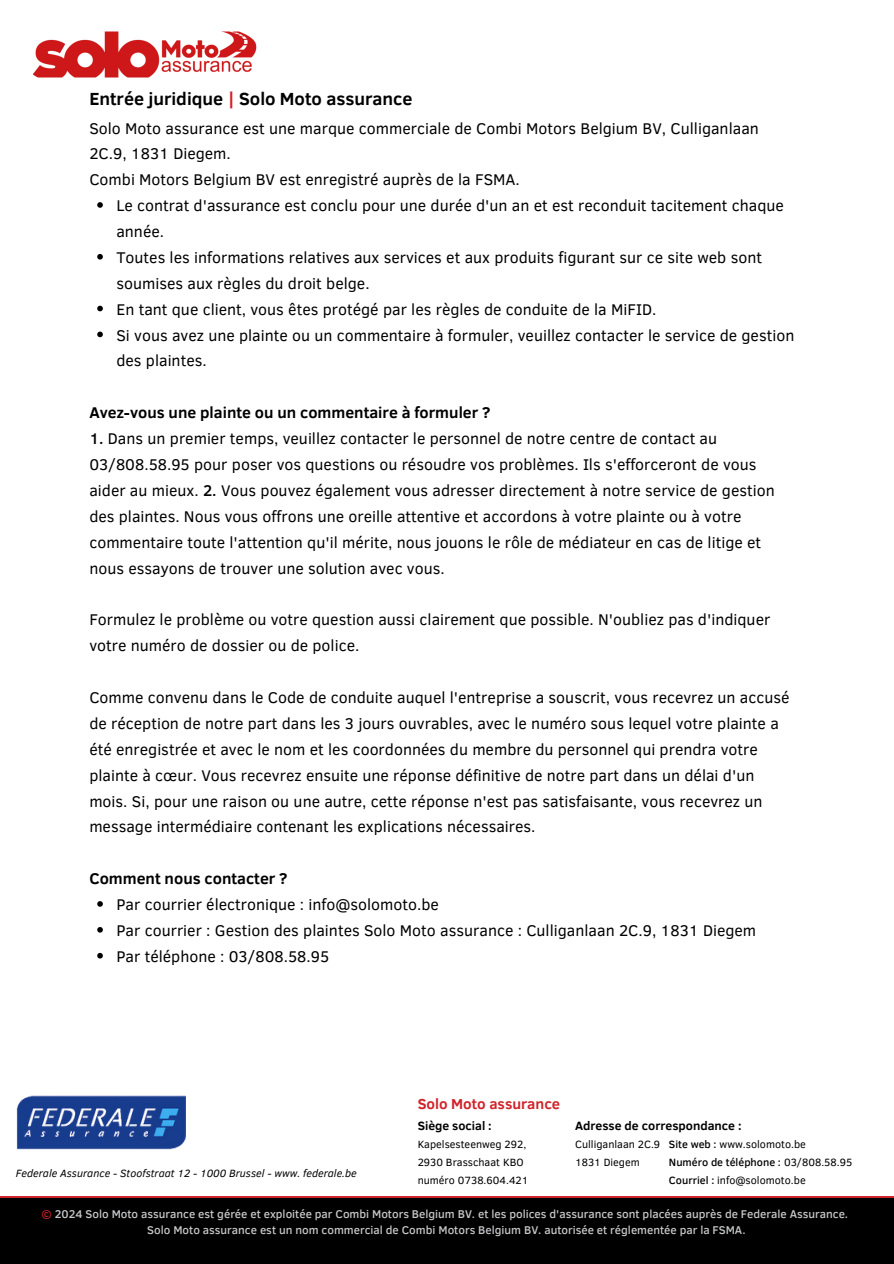
<style>
.page{position:relative;width:894px;height:1264px;background:#fff}
.page>*{position:absolute;margin:0;border:0;box-sizing:border-box;transform-origin:0 0}
.t1{font:700 18px "Clear Sans";color:#000}
.t2{font:15.9px/25.8px "Clear Sans";color:#000}
.t3{font:700 15.9px "Clear Sans";color:#000}
.t4{font:700 14.85px "Clear Sans";color:#d0232a}
.t5{font:700 12.3px "Clear Sans";color:#000}
.t6{font:500 11.55px/15.5px "Clear Sans";color:#c7c8ca;text-align:center}
.t7{font:10.8px/18px "Clear Sans";color:#000}
.t8{font:italic 10.8px "Clear Sans";color:#000}
.t9{font:500 10.8px "Clear Sans";color:#000}
.s1{color:#d0232a}
.s2{font-weight:500}
.s3{font-weight:400}
</style>
<div class="page">
<div style="left:0;top:1195px;width:893px;height:50px;background:#d0232a"></div>
<div style="left:0;top:1197px;width:893px;height:66px;background:#000"></div>
<svg style="left:97px;top:202px;width:6px;height:6px"></svg>
<svg style="left:97px;top:254px;width:6px;height:5px"></svg>
<svg style="left:97px;top:306px;width:6px;height:5px"></svg>
<svg style="left:97px;top:331px;width:6px;height:6px"></svg>
<svg style="left:97px;top:901px;width:6px;height:5px"></svg>
<svg style="left:97px;top:927px;width:6px;height:5px"></svg>
<svg style="left:97px;top:952px;width:6px;height:6px"></svg>
<img style="left:16px;top:1095px;width:170px;height:54px">
<img style="left:32px;top:31px;width:225px;height:47px">
<p class="t1" style="left:89px;top:86px;width:324px">Entrée juridique <span class="s1">|</span> Solo Moto assurance</p>
<p class="t2" style="left:89px;top:114px;width:670px">Solo Moto assurance est une marque commerciale de Combi Motors Belgium BV, Culliganlaan<br>2C.9, 1831 Diegem.<br>Combi Motors Belgium BV est enregistré auprès de la FSMA.</p>
<h2 class="t2" style="left:116px;top:192px;width:668px">Le contrat d'assurance est conclu pour une durée d'un an et est reconduit tacitement chaque année.</h2>
<p class="t2" style="left:116px;top:244px;width:647px">Toutes les informations relatives aux services et aux produits figurant sur ce site web sont soumises aux règles du droit belge.</p>
<p class="t2" style="left:116px;top:295px;width:541px">En tant que client, vous êtes protégé par les règles de conduite de la MiFID.</p>
<p class="t2" style="left:116px;top:321px;width:679px">Si vous avez une plainte ou un commentaire à formuler, veuillez contacter le service de gestion des plaintes.</p>
<p class="t3" style="left:89px;top:401px;width:402px">Avez-vous une plainte ou un commentaire à formuler ?</p>
<p class="t2" style="left:89px;top:425px;width:686px"><span class="s2">1.</span> Dans un premier temps, veuillez contacter le personnel de notre centre de contact au 03/808.58.95 pour poser vos questions ou résoudre vos problèmes. Ils s'efforceront de vous aider au mieux. <span class="s2">2.</span> Vous pouvez également vous adresser directement à notre service de gestion des plaintes. Nous vous offrons une oreille attentive et accordons à votre plainte ou à votre commentaire toute l'attention qu'il mérite, nous jouons le rôle de médiateur en cas de litige et nous essayons de trouver une solution avec vous.</p>
<h2 class="t2" style="left:89px;top:606px;width:682px">Formulez le problème ou votre question aussi clairement que possible. N'oubliez pas d'indiquer votre numéro de dossier ou de police.</h2>
<h2 class="t2" style="left:89px;top:683px;width:701px">Comme convenu dans le Code de conduite auquel l'entreprise a souscrit, vous recevrez un accusé de réception de notre part dans les 3 jours ouvrables, avec le numéro sous lequel votre plainte a été enregistrée et avec le nom et les coordonnées du membre du personnel qui prendra votre plainte à cœur. Vous recevrez ensuite une réponse définitive de notre part dans un délai d'un mois. Si, pour une raison ou une autre, cette réponse n'est pas satisfaisante, vous recevrez un message intermédiaire contenant les explications nécessaires.</h2>
<h2 class="t3" style="left:89px;top:867px;width:200px">Comment nous contacter ?</h2>
<h1 class="t2" style="left:116px;top:890px;width:324px">Par courrier électronique : info@solomoto.be</h1>
<p class="t2" style="left:116px;top:916px;width:641px">Par courrier : Gestion des plaintes Solo Moto assurance : Culliganlaan 2C.9, 1831 Diegem</p>
<p class="t2" style="left:116px;top:942px;width:214px">Par téléphone : 03/808.58.95</p>
<p class="t8" style="left:16px;top:1165px;width:342px">Federale Assurance - Stoofstraat 12 - 1000 Brussel - www. federale.be</p>
<p class="t4" style="left:417px;top:1093px;width:144px">Solo Moto assurance</p>
<p class="t5" style="left:417px;top:1116px;width:76px">Siège social :</p>
<p class="t5" style="left:575px;top:1117px;width:168px">Adresse de correspondance :</p>
<p class="t7" style="left:417px;top:1134px;width:112px">Kapelsesteenweg 292,<br>2930 Brasschaat KBO numéro 0738.604.421</p>
<h1 class="t7" style="left:668px;top:1134px;width:138px"><span class="s2">Site web :</span> www.solomoto.be</h1>
<h3 class="t9" style="left:668px;top:1154px;width:185px">Numéro de téléphone : <span class="s3">03/808.58.95</span></h3>
<h3 class="t7" style="left:668px;top:1170px;width:138px"><span class="s2">Courriel :</span> info@solomoto.be</h3>
<p class="t7" style="left:575px;top:1134px;width:87px">Culliganlaan 2C.9</p>
<p class="t7" style="left:575px;top:1152px;width:66px">1831 Diegem</p>
<h3 class="t6" style="left:41px;top:1205px;width:808px"><span class="s1">©</span> 2024 Solo Moto assurance est gérée et exploitée par Combi Motors Belgium BV. et les polices d'assurance sont placées auprès de Federale Assurance.<br>Solo Moto assurance est un nom commercial de Combi Motors Belgium BV. autorisée et réglementée par la FSMA.</h3>
</div>
